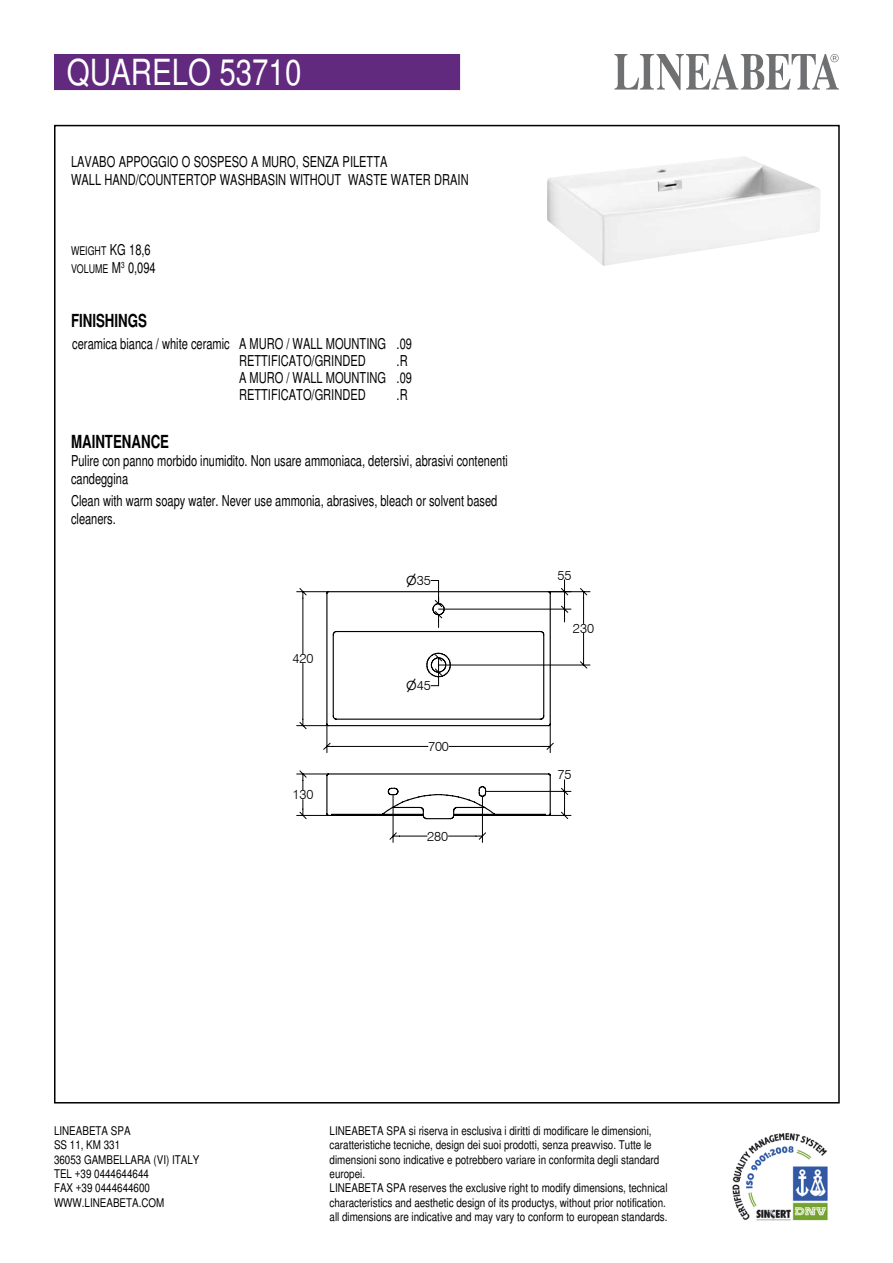
<style>
.page{position:relative;width:893px;height:1263px;background:#fff}
.page>*{position:absolute;margin:0;border:0;box-sizing:border-box;transform-origin:0 0}
.t1{font:condensed 36px "Helvetica";color:#fff}
.t2{font:700 condensed 18px "Helvetica";color:#000;scale:.9 1}
.t3{font:condensed 15px/17px "Helvetica";color:#000;scale:.9 1}
.t4{font:300 13.2px "Swiss 721 BT";letter-spacing:.01em;color:#000}
.t5{font:condensed 12px/14.4px "Helvetica";color:#000}
.t6{font:condensed 12px/18px "Helvetica";color:#000;scale:.9 1}
.s1{font-size:15px}
.s2{font-family:"AIGDT";font-weight:400;font-size:12.45px}
</style>
<div class="page">
<img style="left:732px;top:1133px;width:96px;height:88px">
<div style="left:54px;top:54px;width:406px;height:36px;background:#612a7f"></div>
<svg style="left:614px;top:54px;width:225px;height:36px"></svg>
<img style="left:547px;top:156px;width:274px;height:110px">
<svg style="left:329px;top:773px;width:222px;height:43px"></svg>
<svg style="left:296px;top:579px;width:294px;height:174px"></svg>
<svg style="left:296px;top:770px;width:33px;height:49px"></svg>
<svg style="left:381px;top:779px;width:190px;height:64px"></svg>
<h1 class="t1" style="left:67px;top:51px;width:236px">QUARELO 53710</h1>
<p class="t3" style="left:71px;top:153px;width:17px">Lavabo</p>
<p class="t3" style="left:119px;top:153px;width:10px">appoggio</p>
<p class="t3" style="left:182px;top:153px;width:23px">o sospeso</p>
<p class="t3" style="left:251px;top:153px;width:23px">a muro</p>
<p class="t3" style="left:296px;top:153px;width:60px">, senzapiletta</p>
<p class="t3" style="left:71px;top:171px;width:86px">Wall han d/countertop</p>
<p class="t3" style="left:220px;top:171px;width:45px">washbasin</p>
<p class="t3" style="left:290px;top:171px;width:41px">without</p>
<p class="t3" style="left:348px;top:171px;width:10px">waste</p>
<p class="t3" style="left:391px;top:171px;width:10px">water</p>
<p class="t3" style="left:434px;top:171px;width:17px">drain</p>
<p class="t6" style="left:71px;top:242px;width:96px">WEIGHT <span class="s1">Kg 18,6<br></span>VOLUME <span class="s1">m</span><sup>3</sup> <span class="s1">0,094</span></p>
<h2 class="t2" style="left:71px;top:310px;width:86px">FINISHINGS</h2>
<p class="t3" style="left:239px;top:335px;width:194px;text-indent:-167px">ceramica bianca / white ceramic A MURO / WALL MOUNTING .09<br>RETTIFICATO/GRINDED</p>
<p class="t3" style="left:239px;top:352px;width:194px;text-indent:158px">.R<br>A MURO / WALL MOUNTING .09<br>RETTIFICATO/GRINDED</p>
<p class="t3" style="left:397px;top:386px;width:14px">.R</p>
<h2 class="t2" style="left:71px;top:431px;width:111px">MAINTENANCE</h2>
<p class="t3" style="left:71px;top:452px;width:487px;line-height:18px">Pulire con panno morbido inumidito. Non usare ammoniaca, detersivi, abrasivi contenenti candeggina</p>
<p class="t3" style="left:71px;top:491px;width:475px;line-height:18px">Clean with warm soapy water. Never use ammonia, abrasives, bleach or solvent based cleaners.</p>
<p class="t4" style="left:292px;top:650px;width:23px">420</p>
<p class="t4" style="left:292px;top:786px;width:23px">130</p>
<p class="t4" style="left:406px;top:572px;width:26px"><span class="s2">n</span>35</p>
<p class="t4" style="left:406px;top:677px;width:26px"><span class="s2">n</span>45</p>
<p class="t4" style="left:428px;top:738px;width:22px">700</p>
<p class="t4" style="left:427px;top:828px;width:22px">280</p>
<p class="t4" style="left:557px;top:567px;width:16px">55</p>
<p class="t4" style="left:573px;top:620px;width:23px">230</p>
<p class="t4" style="left:557px;top:767px;width:16px">75</p>
<p class="t5" style="left:54px;top:1123px;width:147px">LINEABETA SPA<br>SS 11, KM 331<br>36053 GAMBELLARA (VI) ITALY<br>TEL +39 0444644644<br>FAX +39 0444644600<br>WWW.LINEABETA.COM</p>
<p class="t5" style="left:330px;top:1123px;width:340px">LINEABETA SPA si riserva in esclusiva i diritti di modificare le dimensioni, caratteristiche tecniche, design dei suoi prodotti, senza preavviso. Tutte le dimensioni sono indicative e potrebbero variare in conformita degli standard europei.<br>LINEABETA SPA reserves the exclusive right to modify dimensions, technical characteristics and aesthetic design of its productys, without prior notification. all dimensions are indicative and may vary to conform to european standards.</p>
</div>
